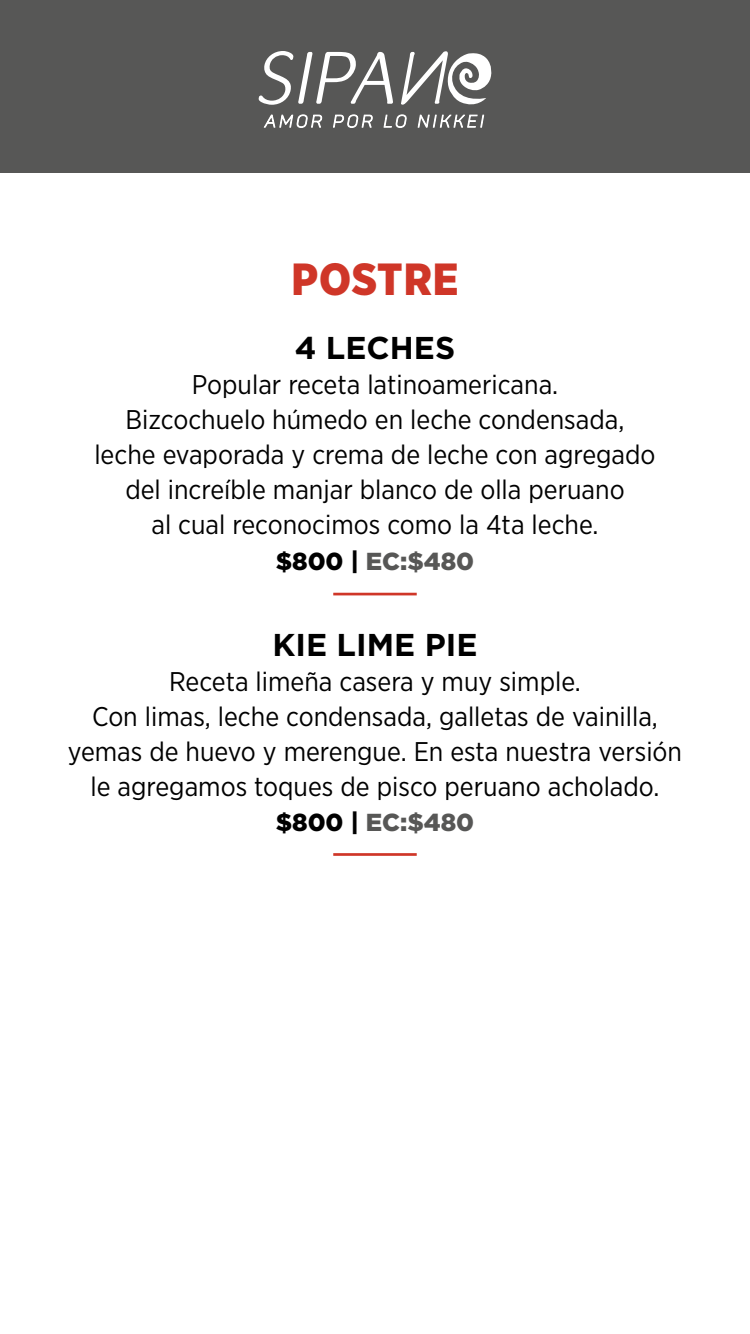
<style>
.page{position:relative;width:750px;height:1334px;background:#fff}
.page>*{position:absolute;margin:0;border:0;box-sizing:border-box;transform-origin:0 0}
.t1{font:900 45px "Gotham Narrow";letter-spacing:.02em;color:#cf3628}
.t2{font:700 31.5px "Gotham";color:#000}
.t3{font:27px/35px "Gotham Narrow";color:#000;text-align:center}
.t4{font:900 24.6px "Gotham";color:#575756}
.s1{color:#000}
</style>
<div class="page">
<div style="left:0;top:0;width:750px;height:172px;background:#575756"></div>
<hr style="left:333px;top:593px;width:84px;height:2px;background:#cf3628">
<hr style="left:333px;top:853px;width:84px;height:3px;background:#cf3628">
<svg style="left:258px;top:51px;width:234px;height:77px"></svg>
<h1 class="t1" style="left:292px;top:249px;width:168px">POSTRE</h1>
<p class="t2" style="left:295px;top:327px;width:162px">4 LECHES</p>
<p class="t3" style="left:94px;top:367px;width:563px">Popular receta latinoamericana.<br>Bizcochuelo húmedo en leche condensada, leche evaporada y crema de leche con agregado del increíble manjar blanco de olla peruano<br>al cual reconocimos como la 4ta leche.</p>
<p class="t4" style="left:276px;top:545px;width:200px"><span class="s1">$800 |</span> EC:$480</p>
<p class="t2" style="left:272px;top:624px;width:207px">KIE LIME PIE</p>
<p class="t3" style="left:68px;top:664px;width:616px">Receta limeña casera y muy simple.<br>Con limas, leche condensada, galletas de vainilla, yemas de huevo y merengue. En esta nuestra versión le agregamos toques de pisco peruano acholado.</p>
<p class="t4" style="left:276px;top:805px;width:200px"><span class="s1">$800 |</span> EC:$480</p>
</div>
